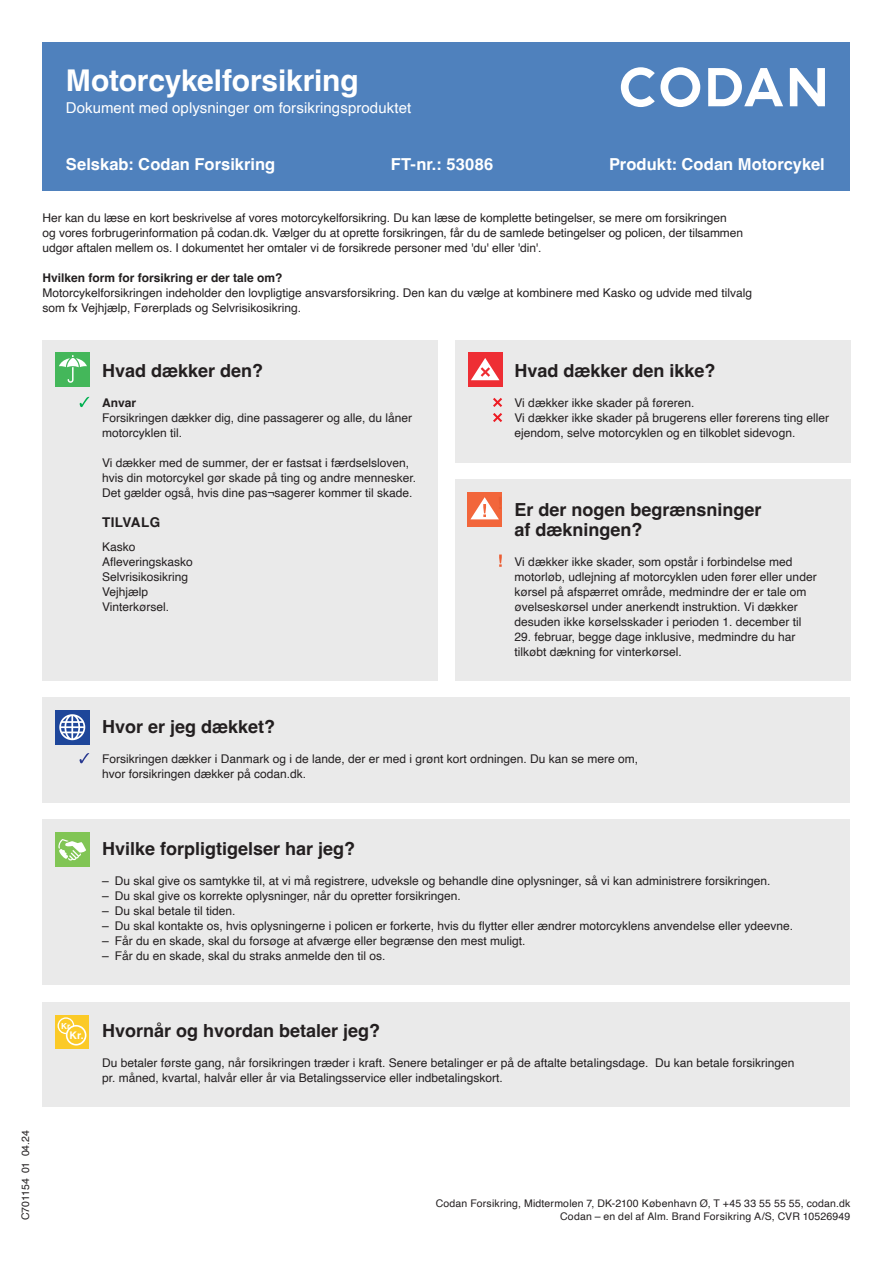
<style>
.page{position:relative;width:893px;height:1263px;background:#fff}
.page>*{position:absolute;margin:0;border:0;box-sizing:border-box;transform-origin:0 0}
.t1{font:700 30px "Helvetica";letter-spacing:-.01em;color:#fff}
.Helvetica_bold_melle{font:700 18px/19.5px "Helvetica";color:#231f20}
.t2{font:700 16.5px "Helvetica";color:#fff}
.t3{font:15px "Helvetica";letter-spacing:.005em;color:#fff}
.t4{font:700 13.5px "Helvetica";letter-spacing:.03em;color:#231f20}
.t5{font:12px/15px "Helvetica";color:#231f20}
.t6{font:700 12px "Helvetica";color:#231f20}
.t7{font:10.5px/13.5px "Helvetica";letter-spacing:.015em;color:#231f20;text-align:right}
.t8{font:700 10.5px "Helvetica";color:#fff}
.t9{font:700 8.25px "Helvetica";color:#fff}
</style>
<div class="page">
<div style="left:43px;top:43px;width:807px;height:148px;background:#4f81bd"></div>
<div style="left:43px;top:340px;width:395px;height:340px;background:#eaeaea"></div>
<div style="left:455px;top:340px;width:395px;height:122px;background:#eaeaea"></div>
<div style="left:455px;top:479px;width:395px;height:201px;background:#eaeaea"></div>
<div style="left:468px;top:492px;width:34px;height:34px;background:#f2663b"></div>
<svg style="left:499px;top:554px;width:3px;height:13px"></svg>
<svg style="left:470px;top:497px;width:29px;height:22px"></svg>
<svg style="left:621px;top:67px;width:204px;height:40px"></svg>
<div style="left:55px;top:353px;width:34px;height:34px;background:#44b75a"></div>
<svg style="left:59px;top:355px;width:28px;height:28px"></svg>
<div style="left:468px;top:353px;width:34px;height:34px;background:#ee2e34"></div>
<svg style="left:471px;top:358px;width:28px;height:22px"></svg>
<svg style="left:493px;top:398px;width:9px;height:9px"></svg>
<svg style="left:493px;top:413px;width:9px;height:9px"></svg>
<svg style="left:80px;top:397px;width:9px;height:10px"></svg>
<div style="left:43px;top:697px;width:807px;height:106px;background:#eaeaea"></div>
<svg style="left:80px;top:753px;width:9px;height:10px"></svg>
<div style="left:55px;top:710px;width:34px;height:34px;background:#1e469a"></div>
<svg style="left:59px;top:714px;width:26px;height:26px"></svg>
<div style="left:43px;top:1002px;width:807px;height:104px;background:#eaeaea"></div>
<div style="left:55px;top:1015px;width:34px;height:34px;background:#fbca27"></div>
<svg style="left:58px;top:1017px;width:28px;height:28px"></svg>
<div style="left:43px;top:819px;width:807px;height:166px;background:#eaeaea"></div>
<div style="left:55px;top:833px;width:34px;height:34px;background:#81c555"></div>
<svg style="left:58px;top:839px;width:28px;height:22px"></svg>
<p class="t1" style="left:66px;top:62px;width:294px">Motorcykelforsikring</p>
<p class="t3" style="left:66px;top:96px;width:347px">Dokument med oplysninger om forsikringsproduktet</p>
<p class="t2" style="left:66px;top:154px;width:211px">Selskab: Codan Forsikring</p>
<p class="t2" style="left:391px;top:154px;width:104px">FT-nr.: 53086</p>
<p class="t2" style="left:609px;top:154px;width:217px">Produkt: Codan Motorcykel</p>
<p class="t5" style="left:43px;top:210px;width:702px">Her kan du læse en kort beskrivelse af vores motorcykelforsikring. Du kan læse de komplette betingelser, se mere om forsikringen<br>og vores forbrugerinformation på codan.dk. Vælger du at oprette forsikringen, får du de samlede betingelser og policen, der tilsammen udgør aftalen mellem os. I dokumentet her omtaler vi de forsikrede personer med 'du' eller 'din'.</p>
<p class="t6" style="left:43px;top:270px;width:242px">Hvilken form for forsikring er der tale om?</p>
<p class="t5" style="left:43px;top:285px;width:711px">Motorcykelforsikringen indeholder den lovpligtige ansvarsforsikring. Den kan du vælge at kombinere med Kasko og udvide med tilvalg som fx Vejhjælp, Førerplads og Selvrisikosikring.</p>
<p class="Helvetica_bold_melle" style="left:102px;top:363px;width:163px">Hvad dækker den?</p>
<p class="t6" style="left:102px;top:395px;width:36px">Anvar</p>
<p class="t5" style="left:102px;top:411px;width:312px">Forsikringen dækker dig, dine passagerer og alle, du låner motorcyklen til.</p>
<p class="t5" style="left:102px;top:456px;width:316px">Vi dækker med de summer, der er fastsat i færdselsloven, hvis din motorcykel gør skade på ting og andre mennesker.<br>Det gælder også, hvis dine pas¬sagerer kommer til skade.</p>
<p class="t4" style="left:102px;top:514px;width:60px">TILVALG</p>
<p class="t5" style="left:102px;top:539px;width:35px">Kasko</p>
<p class="t5" style="left:102px;top:554px;width:92px">Afleveringskasko</p>
<p class="t5" style="left:102px;top:569px;width:88px">Selvrisikosikring</p>
<p class="t5" style="left:102px;top:584px;width:48px">Vejhjælp</p>
<p class="t5" style="left:102px;top:599px;width:69px">Vinterkørsel.</p>
<p class="Helvetica_bold_melle" style="left:514px;top:363px;width:203px">Hvad dækker den ikke?</p>
<p class="t5" style="left:514px;top:395px;width:181px">Vi dækker ikke skader på føreren.</p>
<p class="t5" style="left:514px;top:410px;width:316px">Vi dækker ikke skader på brugerens eller førerens ting eller ejendom, selve motorcyklen og en tilkoblet sidevogn.</p>
<p class="Helvetica_bold_melle" style="left:514px;top:502px;width:249px">Er der nogen begrænsninger af dækningen?</p>
<p class="t5" style="left:514px;top:554px;width:304px">Vi dækker ikke skader, som opstår i forbindelse med motorløb, udlejning af motorcyklen uden fører eller under kørsel på afspærret område, medmindre der er tale om øvelseskørsel under anerkendt instruktion. Vi dækker desuden ikke kørselsskader i perioden 1. december til</p>
<p class="t5" style="left:514px;top:629px;width:282px">29. februar, begge dage inklusive, medmindre du har tilkøbt dækning for vinterkørsel.</p>
<p class="Helvetica_bold_melle" style="left:102px;top:718px;width:175px">Hvor er jeg dækket?</p>
<p class="t5" style="left:102px;top:751px;width:538px">Forsikringen dækker i Danmark og i de lande, der er med i grønt kort ordningen. Du kan se mere om, hvor forsikringen dækker på codan.dk.</p>
<p class="t7" style="left:19px;top:1220px;width:92px;rotate:-90deg">C701154 01 04.24</p>
<p class="Helvetica_bold_melle" style="left:102px;top:841px;width:255px">Hvilke forpligtigelser har jeg?</p>
<p class="t5" style="left:102px;top:874px;width:670px">– Du skal give os samtykke til, at vi må registrere, udveksle og behandle dine oplysninger, så vi kan administrere forsikringen.</p>
<p class="t5" style="left:102px;top:889px;width:360px">– Du skal give os korrekte oplysninger, når du opretter forsikringen.</p>
<p class="t5" style="left:102px;top:904px;width:135px">– Du skal betale til tiden.</p>
<p class="t5" style="left:102px;top:919px;width:692px">– Du skal kontakte os, hvis oplysningerne i policen er forkerte, hvis du flytter eller ændrer motorcyklens anvendelse eller ydeevne.</p>
<p class="t5" style="left:102px;top:934px;width:425px">– Får du en skade, skal du forsøge at afværge eller begrænse den mest muligt.</p>
<p class="t5" style="left:102px;top:949px;width:285px">– Får du en skade, skal du straks anmelde den til os.</p>
<p class="t9" style="left:61px;top:1019px;width:13px">Kr.</p>
<p class="t8" style="left:70px;top:1026px;width:16px">Kr.</p>
<p class="Helvetica_bold_melle" style="left:102px;top:1023px;width:280px">Hvornår og hvordan betaler jeg?</p>
<p class="t5" style="left:102px;top:1055px;width:694px">Du betaler første gang, når forsikringen træder i kraft. Senere betalinger er på de aftalte betalingsdage. Du kan betale forsikringen pr. måned, kvartal, halvår eller år via Betalingsservice eller indbetalingskort.</p>
<p class="t7" style="left:436px;top:1197px;width:416px">Codan Forsikring, Midtermolen 7, DK-2100 København Ø, T +45 33 55 55 55, codan.dk<br>Codan – en del af Alm. Brand Forsikring A/S, CVR 10526949</p>
</div>
